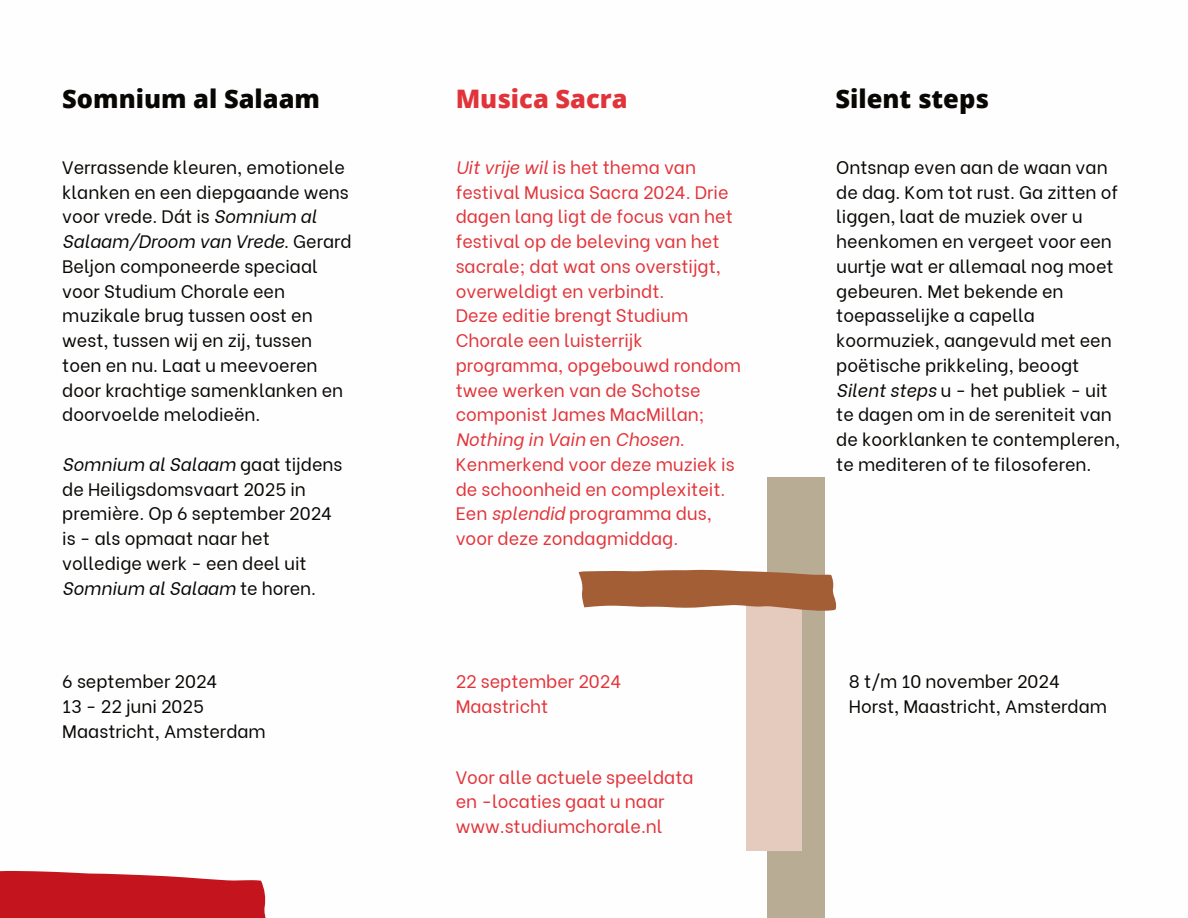
<style>
.page{position:relative;width:1188px;height:918px;background:#fff}
.page>*{position:absolute;margin:0;border:0;box-sizing:border-box;transform-origin:0 0}
.t1{font:800 25.5px "Open Sans";color:#080704}
.t2{font:800 25.5px "Open Sans";color:#e1343a}
.t3{font:18px/24.8px "Be Vietnam";color:#080704}
.t4{font:18px/24.8px "Be Vietnam";color:#e1343a}
.s1{font-style:italic}
</style>
<div class="page">
<svg style="left:0;top:871px;width:266px;height:47px;background:#c92b33"></svg>
<div style="left:767px;top:477px;width:58px;height:441px;background:#b8ac94"></div>
<div style="left:746px;top:574px;width:56px;height:276px;background:#e5cabe"></div>
<svg style="left:579px;top:570px;width:257px;height:41px;background:#ae734f"></svg>
<h1 class="t1" style="left:62px;top:79px;width:259px">Somnium al Salaam</h1>
<p class="t3" style="left:62px;top:153px;width:291px">Verrassende kleuren, emotionele klanken en een diepgaande wens voor vrede. Dát is <span class="s1">Somnium al<br>Salaam/Droom van Vrede</span>. Gerard<br>Beljon componeerde speciaal voor Studium Chorale een muzikale brug tussen oost en west, tussen wij en zij, tussen toen en nu. Laat u meevoeren door krachtige samenklanken en doorvoelde melodieën.</p>
<p class="t3" style="left:62px;top:450px;width:282px"><span class="s1">Somnium al Salaam</span> gaat tijdens de Heiligsdomsvaart 2025 in première. Op 6 september 2024 is - als opmaat naar het volledige werk - een deel uit<br><span class="s1">Somnium al Salaam</span> te horen.</p>
<p class="t3" style="left:62px;top:667px;width:205px">6 september 2024<br>13 - 22 juni 2025<br>Maastricht, Amsterdam</p>
<h1 class="t2" style="left:456px;top:79px;width:174px">Musica Sacra</h1>
<h1 class="t1" style="left:836px;top:79px;width:155px">Silent steps</h1>
<p class="t4" style="left:456px;top:153px;width:287px"><span class="s1">Uit vrije wil</span> is het thema van festival Musica Sacra 2024. Drie dagen lang ligt de focus van het festival op de beleving van het sacrale; dat wat ons overstijgt, overweldigt en verbindt.<br>Deze editie brengt Studium<br>Chorale een luisterrijk programma, opgebouwd rondom twee werken van de Schotse componist James MacMillan;<br><span class="s1">Nothing in Vain</span> en <span class="s1">Chosen</span>.<br>Kenmerkend voor deze muziek is de schoonheid en complexiteit.<br>Een <span class="s1">splendid</span> programma dus, voor deze zondagmiddag.</p>
<p class="t3" style="left:836px;top:153px;width:285px">Ontsnap even aan de waan van de dag. Kom tot rust. Ga zitten of liggen, laat de muziek over u heenkomen en vergeet voor een uurtje wat er allemaal nog moet gebeuren. Met bekende en toepasselijke a capella koormuziek, aangevuld met een poëtische prikkeling, beoogt<br><span class="s1">Silent steps</span> u - het publiek - uit te dagen om in de sereniteit van de koorklanken te contempleren, te mediteren of te filosoferen.</p>
<p class="t4" style="left:456px;top:667px;width:167px">22 september 2024<br>Maastricht</p>
<p class="t3" style="left:849px;top:667px;width:260px">8 t/m 10 november 2024<br>Horst, Maastricht, Amsterdam</p>
<p class="t4" style="left:456px;top:763px;width:239px">Voor alle actuele speeldata en -locaties gaat u naar www.studiumchorale.nl</p>
</div>
